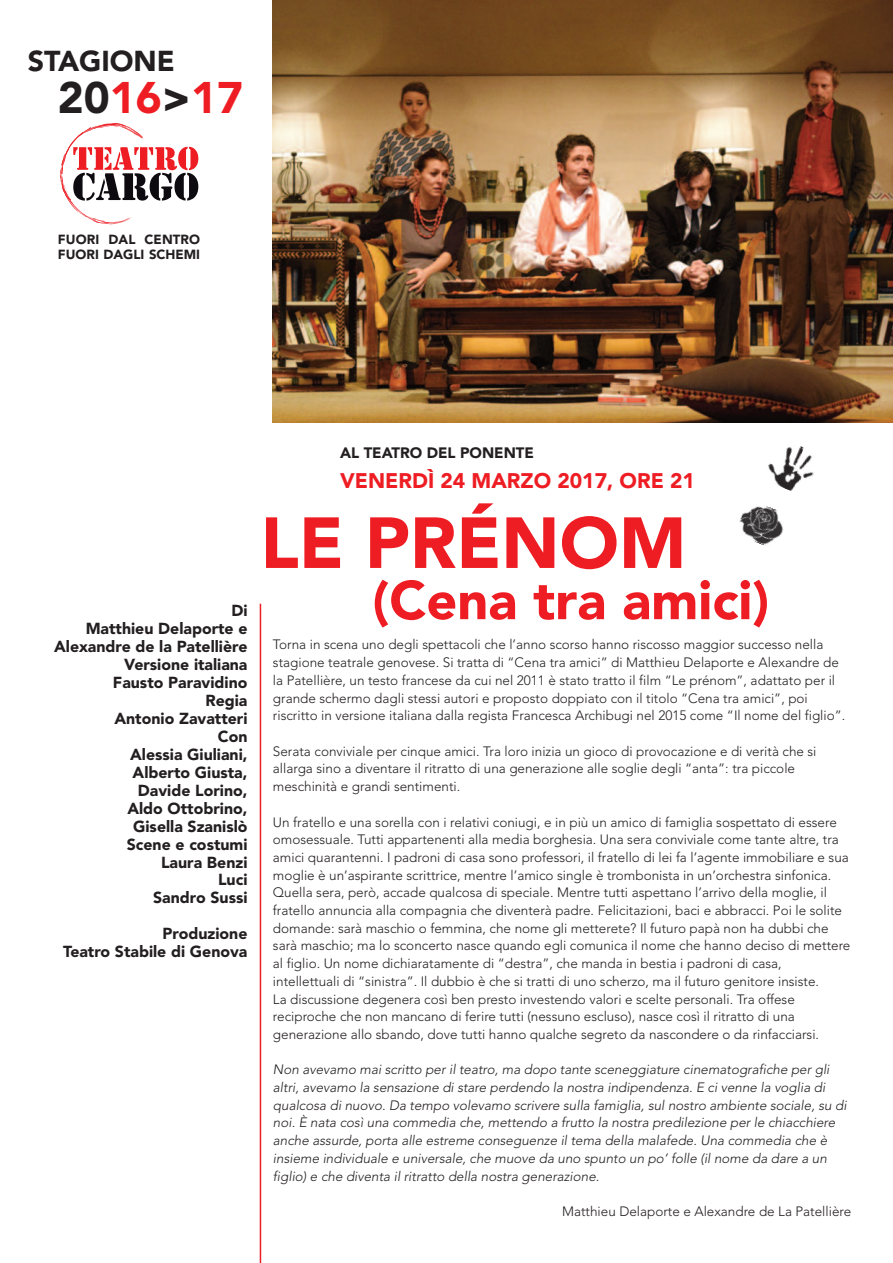
<style>
.page{position:relative;width:893px;height:1263px;background:#fff}
.page>*{position:absolute;margin:0;border:0;box-sizing:border-box;transform-origin:0 0}
.t1{font:900 71.4px "Avenir";color:#ee1d23}
.t2{font:900 54px "Avenir";color:#ee1d23}
.t3{font:900 43.95px "Avenir";color:#ee1d23}
.t4{font:900 28.5px "Avenir";color:#231f20}
.t5{font:900 21px "Avenir";color:#ee1d23}
.t6{font:900 15.9px/18px "Avenir";color:#231f20;text-align:right}
.t7{font:900 15px "Avenir";color:#231f20}
.t8{font:300 13.5px/17.7px "Avenir";color:#231f20}
.t9{font:italic 300 13.5px/17.7px "Avenir";color:#231f20}
.t10{font:900 13.2px/14.9px "Avenir";color:#231f20}
.s1{color:#231f20}
</style>
<div class="page">
<img style="left:273px;top:0;width:620px;height:422px">
<svg style="left:60px;top:123px;width:138px;height:101px"></svg>
<hr style="left:260px;top:604px;width:1px;height:659px;background:#ee1d23">
<img style="left:768px;top:446px;width:46px;height:45px">
<img style="left:739px;top:506px;width:44px;height:40px">
<h3 class="t4" style="left:28px;top:37px;width:149px">STAGIONE</h3>
<h3 class="t3" style="left:58px;top:60px;width:187px"><span class="s1">20</span>16<span class="s1">&gt;</span>17</h3>
<p class="t10" style="left:58px;top:231px;width:144px">FUORI DAL CENTRO<br>FUORI DAGLI SCHEMI</p>
<p class="t6" style="left:54px;top:601px;width:195px">Di<br>Matthieu Delaporte e<br>Alexandre de la Patellière<br>Versione italiana<br>Fausto Paravidino<br>Regia<br>Antonio Zavatteri<br>Con<br>Alessia Giuliani,<br>Alberto Giusta,<br>Davide Lorino,<br>Aldo Ottobrino,<br>Gisella Szanislò<br>Scene e costumi<br>Laura Benzi<br>Luci<br>Sandro Sussi</p>
<p class="t6" style="left:63px;top:924px;width:186px">Produzione<br>Teatro Stabile di Genova</p>
<p class="t7" style="left:340px;top:440px;width:195px">AL TEATRO DEL PONENTE</p>
<h3 class="t5" style="left:340px;top:463px;width:356px">VENERDÌ 24 MARZO 2017, ORE 21</h3>
<h1 class="t1" style="left:260px;top:482px;width:427px">LE PRÉNOM</h1>
<h2 class="t2" style="left:372px;top:554px;width:398px">(Cena tra amici)</h2>
<p class="t8" style="left:273px;top:636px;width:574px">Torna in scena uno degli spettacoli che l’anno scorso hanno riscosso maggior successo nella stagione teatrale genovese. Si tratta di “Cena tra amici” di Matthieu Delaporte e Alexandre de la Patellière, un testo francese da cui nel 2011 è stato tratto il film “Le prénom”, adattato per il grande schermo dagli stessi autori e proposto doppiato con il titolo “Cena tra amici”, poi riscritto in versione italiana dalla regista Francesca Archibugi nel 2015 come “Il nome del figlio”.</p>
<p class="t8" style="left:273px;top:742px;width:545px">Serata conviviale per cinque amici. Tra loro inizia un gioco di provocazione e di verità che si allarga sino a diventare il ritratto di una generazione alle soglie degli “anta”: tra piccole meschinità e grandi sentimenti.</p>
<p class="t8" style="left:273px;top:813px;width:579px">Un fratello e una sorella con i relativi coniugi, e in più un amico di famiglia sospettato di essere omosessuale. Tutti appartenenti alla media borghesia. Una sera conviviale come tante altre, tra amici quarantenni. I padroni di casa sono professori, il fratello di lei fa l’agente immobiliare e sua moglie è un’aspirante scrittrice, mentre l’amico single è trombonista in un’orchestra sinfonica.<br>Quella sera, però, accade qualcosa di speciale. Mentre tutti aspettano l’arrivo della moglie, il fratello annuncia alla compagnia che diventerà padre. Felicitazioni, baci e abbracci. Poi le solite domande: sarà maschio o femmina, che nome gli metterete? Il futuro papà non ha dubbi che sarà maschio; ma lo sconcerto nasce quando egli comunica il nome che hanno deciso di mettere al figlio. Un nome dichiaratamente di “destra”, che manda in bestia i padroni di casa, intellettuali di “sinistra”. Il dubbio è che si tratti di uno scherzo, ma il futuro genitore insiste.<br>La discussione degenera così ben presto investendo valori e scelte personali. Tra offese reciproche che non mancano di ferire tutti (nessuno escluso), nasce così il ritratto di una generazione allo sbando, dove tutti hanno qualche segreto da nascondere o da rinfacciarsi.</p>
<p class="t9" style="left:273px;top:1061px;width:575px">Non avevamo mai scritto per il teatro, ma dopo tante sceneggiature cinematografiche per gli altri, avevamo la sensazione di stare perdendo la nostra indipendenza. E ci venne la voglia di qualcosa di nuovo. Da tempo volevamo scrivere sulla famiglia, sul nostro ambiente sociale, su di noi. È nata così una commedia che, mettendo a frutto la nostra predilezione per le chiacchiere anche assurde, porta alle estreme conseguenze il tema della malafede. Una commedia che è insieme individuale e universale, che muove da uno spunto un po’ folle (il nome da dare a un figlio) e che diventa il ritratto della nostra generazione.</p>
<p class="t8" style="left:562px;top:1202px;width:291px">Matthieu Delaporte e Alexandre de La Patellière</p>
</div>
